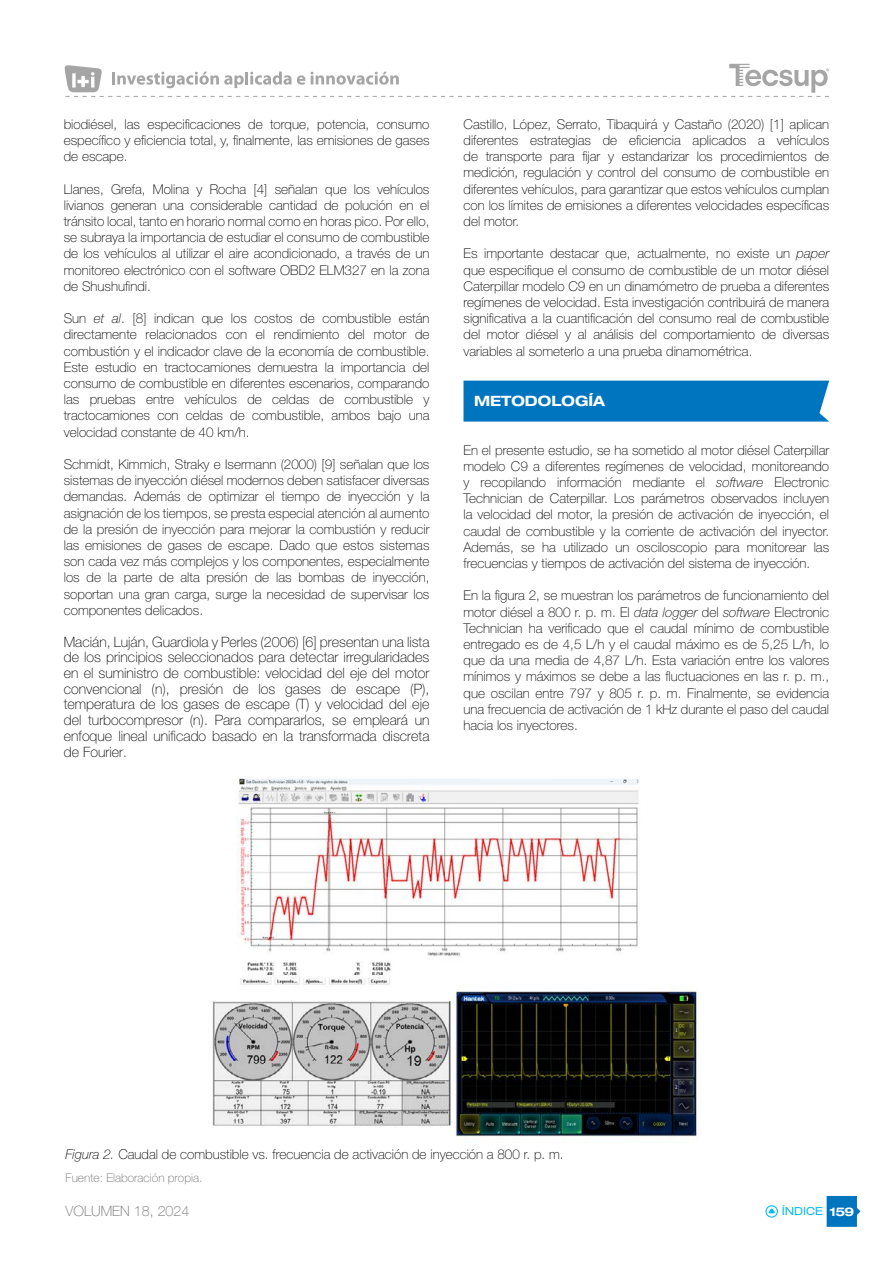
<style>
.page{position:relative;width:893px;height:1263px;background:#fff}
.page>*{position:absolute;margin:0;border:0;box-sizing:border-box;transform-origin:0 0}
.t1{font:100 14.25px/15.8px "Helvetica Neue LT Std";color:#000;text-align:justify}
.t2{font:100 14.25px "Helvetica Neue LT Std";color:#706f6f}
.t3{font:700 expanded 14.25px "Helvetica Neue LT Std";color:#fff}
.t4{font:100 13.5px/16.2px "Helvetica Neue LT Std";color:#000;text-align:justify}
.t5{font:100 12px "Helvetica Neue LT Std";color:#706f6f}
.t6{font:expanded 11.1px "Helvetica Neue LT Std";color:#0bbbef}
.s1{font-style:italic}
.s2{font-size:13.5px}
.s3{font-weight:700;font-size:12px;color:#fff}
</style>
<div class="page">
<svg style="left:765px;top:1205px;width:13px;height:13px"></svg>
<svg style="left:827px;top:1196px;width:33px;height:31px"></svg>
<svg style="left:64px;top:64px;width:765px;height:33px"></svg>
<div style="left:463px;top:381px;width:366px;height:41px;background:#0075bf"></div>
<img style="left:212px;top:777px;width:486px;height:365px">
<p class="t4" style="left:64px;top:116px;width:367px">biodiésel, las especificaciones de torque, potencia, consumo específico y eficiencia total, y, finalmente, las emisiones de gases de escape.</p>
<p class="t4" style="left:64px;top:181px;width:367px">Llanes, Grefa, Molina y Rocha [4] señalan que los vehículos livianos generan una considerable cantidad de polución en el tránsito local, tanto en horario normal como en horas pico. Por ello, se subraya la importancia de estudiar el consumo de combustible de los vehículos al utilizar el aire acondicionado, a través de un monitoreo electrónico con el software OBD2 ELM327 en la zona de Shushufindi.</p>
<p class="t4" style="left:64px;top:310px;width:367px">Sun <span class="s1">et al</span>. [8] indican que los costos de combustible están directamente relacionados con el rendimiento del motor de combustión y el indicador clave de la economía de combustible.<br>Este estudio en tractocamiones demuestra la importancia del consumo de combustible en diferentes escenarios, comparando las pruebas entre vehículos de celdas de combustible y tractocamiones con celdas de combustible, ambos bajo una velocidad constante de 40 km/h.</p>
<p class="t4" style="left:64px;top:456px;width:367px">Schmidt, Kimmich, Straky e Isermann (2000) [9] señalan que los sistemas de inyección diésel modernos deben satisfacer diversas demandas. Además de optimizar el tiempo de inyección y la asignación de los tiempos, se presta especial atención al aumento de la presión de inyección para mejorar la combustión y reducir las emisiones de gases de escape. Dado que estos sistemas son cada vez más complejos y los componentes, especialmente los de la parte de alta presión de las bombas de inyección, soportan una gran carga, surge la necesidad de supervisar los componentes delicados.</p>
<p class="t1" style="left:64px;top:634px;width:367px">Macián, Luján, Guardiola y Perles (2006) [6] presentan una lista de los principios seleccionados para detectar irregularidades en el suministro de combustible: velocidad del eje del motor convencional (n), presión de los gases de escape (P), temperatura de los gases de escape (T) y velocidad del eje del turbocompresor (n). Para compararlos, se empleará un enfoque lineal unificado basado en la transformada discreta de Fourier<span class="s2">.</span></p>
<p class="t4" style="left:463px;top:116px;width:367px">Castillo, López, Serrato, Tibaquirá y Castaño (2020) [1] aplican diferentes estrategias de eficiencia aplicados a vehículos de transporte para fijar y estandarizar los procedimientos de medición, regulación y control del consumo de combustible en diferentes vehículos, para garantizar que estos vehículos cumplan con los límites de emisiones a diferentes velocidades específicas del motor.</p>
<p class="t4" style="left:463px;top:245px;width:367px">Es importante destacar que, actualmente, no existe un <span class="s1">paper </span>que especifique el consumo de combustible de un motor diésel Caterpillar modelo C9 en un dinamómetro de prueba a diferentes regímenes de velocidad. Esta investigación contribuirá de manera significativa a la cuantificación del consumo real de combustible del motor diésel y al análisis del comportamiento de diversas variables al someterlo a una prueba dinamométrica.</p>
<p class="t3" style="left:474px;top:392px;width:133px">METODOLOGÍA</p>
<p class="t4" style="left:463px;top:442px;width:367px">En el presente estudio, se ha sometido al motor diésel Caterpillar modelo C9 a diferentes regímenes de velocidad, monitoreando y recopilando información mediante el <span class="s1">software</span> Electronic Technician de Caterpillar. Los parámetros observados incluyen la velocidad del motor, la presión de activación de inyección, el caudal de combustible y la corriente de activación del inyector.<br>Además, se ha utilizado un osciloscopio para monitorear las frecuencias y tiempos de activación del sistema de inyección.</p>
<p class="t4" style="left:463px;top:587px;width:367px">En la figura 2, se muestran los parámetros de funcionamiento del motor diésel a 800 r. p. m. El <span class="s1">data logger</span> del <span class="s1">software</span> Electronic Technician ha verificado que el caudal mínimo de combustible entregado es de 4,5 L/h y el caudal máximo es de 5,25 L/h, lo que da una media de 4,87 L/h. Esta variación entre los valores mínimos y máximos se debe a las fluctuaciones en las r. p. m., que oscilan entre 797 y 805 r. p. m. Finalmente, se evidencia una frecuencia de activación de 1 kHz durante el paso del caudal hacia los inyectores.</p>
<p class="t4" style="left:66px;top:1146px;width:499px"><span class="s1">Figura 2.</span> Caudal de combustible vs. frecuencia de activación de inyección a 800 r. p. m.</p>
<p class="t5" style="left:66px;top:1170px;width:138px">Fuente: Elaboración propia.</p>
<p class="t2" style="left:66px;top:1203px;width:125px">VOLUMEN 18, 2024</p>
<p class="t6" style="left:782px;top:1205px;width:74px">ÍNDICE <span class="s3">159</span></p>
</div>
